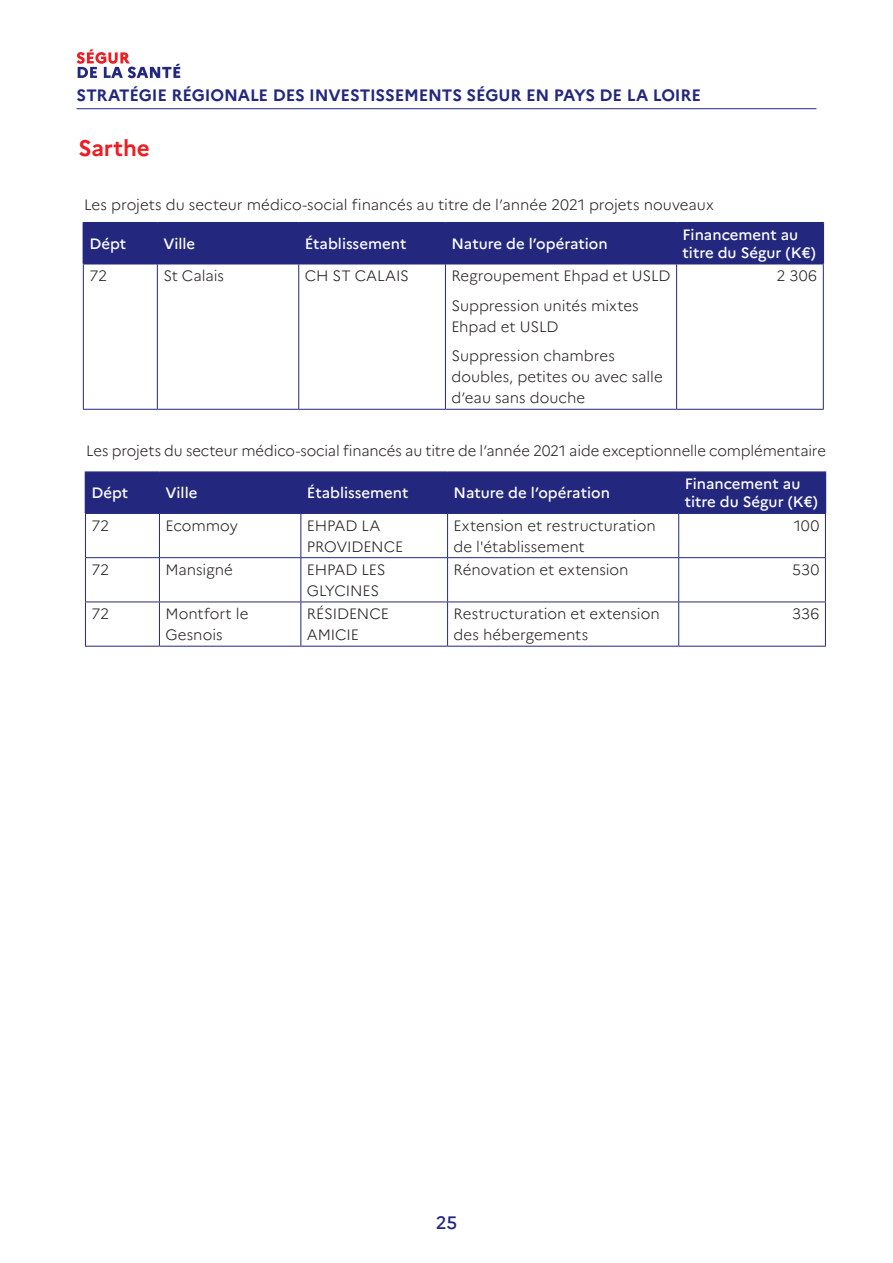
<style>
.page{position:relative;width:893px;height:1263px;background:#fff}
.page>*{position:absolute;margin:0;border:0;box-sizing:border-box;transform-origin:0 0}
.Titre_4{font:700 22.5px "Marianne";letter-spacing:-.005em;color:#ee1d23}
.t1{font:500 18px "Marianne";color:#23287e}
.t2{font:700 16.5px "Marianne";letter-spacing:-.01em;color:#23287e}
.Texte_courant{font:300 15px/21px "Marianne";letter-spacing:-.005em;color:#231f20}
.t3{font:500 15px/18px "Marianne";color:#fff}
</style>
<div class="page">
<hr style="left:77px;top:108px;width:739px;height:1px;background:#23287e">
<svg style="left:77px;top:49px;width:103px;height:29px"></svg>
<div style="left:86px;top:473px;width:739px;height:40px;background:#23287e"></div>
<hr style="left:85px;top:471px;width:74px;height:2px;background:#23287e">
<hr style="left:85px;top:473px;width:1px;height:40px;background:#23287e">
<hr style="left:159px;top:471px;width:142px;height:2px;background:#23287e">
<hr style="left:159px;top:473px;width:1px;height:40px;background:#23287e">
<hr style="left:301px;top:471px;width:147px;height:2px;background:#23287e">
<hr style="left:300px;top:473px;width:2px;height:40px;background:#23287e">
<hr style="left:448px;top:471px;width:231px;height:2px;background:#23287e">
<hr style="left:447px;top:473px;width:1px;height:40px;background:#23287e">
<hr style="left:679px;top:471px;width:147px;height:2px;background:#23287e">
<hr style="left:678px;top:473px;width:1px;height:40px;background:#23287e">
<hr style="left:825px;top:473px;width:1px;height:40px;background:#23287e">
<hr style="left:85px;top:513px;width:74px;height:1px;background:#23287e">
<hr style="left:85px;top:514px;width:1px;height:43px;background:#23287e">
<hr style="left:159px;top:513px;width:142px;height:1px;background:#23287e">
<hr style="left:159px;top:514px;width:1px;height:43px;background:#23287e">
<hr style="left:301px;top:513px;width:147px;height:1px;background:#23287e">
<hr style="left:300px;top:514px;width:1px;height:43px;background:#23287e">
<hr style="left:448px;top:513px;width:231px;height:1px;background:#23287e">
<hr style="left:447px;top:514px;width:1px;height:43px;background:#23287e">
<hr style="left:679px;top:513px;width:147px;height:1px;background:#23287e">
<hr style="left:678px;top:514px;width:1px;height:43px;background:#23287e">
<hr style="left:825px;top:514px;width:1px;height:43px;background:#23287e">
<hr style="left:85px;top:557px;width:74px;height:1px;background:#23287e">
<hr style="left:85px;top:558px;width:1px;height:43px;background:#23287e">
<hr style="left:159px;top:557px;width:142px;height:1px;background:#23287e">
<hr style="left:159px;top:558px;width:1px;height:43px;background:#23287e">
<hr style="left:301px;top:557px;width:147px;height:1px;background:#23287e">
<hr style="left:300px;top:558px;width:1px;height:43px;background:#23287e">
<hr style="left:448px;top:557px;width:231px;height:1px;background:#23287e">
<hr style="left:447px;top:558px;width:1px;height:43px;background:#23287e">
<hr style="left:679px;top:557px;width:147px;height:1px;background:#23287e">
<hr style="left:678px;top:558px;width:1px;height:43px;background:#23287e">
<hr style="left:825px;top:558px;width:1px;height:43px;background:#23287e">
<hr style="left:85px;top:601px;width:74px;height:1px;background:#23287e">
<hr style="left:85px;top:602px;width:1px;height:44px;background:#23287e">
<hr style="left:159px;top:601px;width:142px;height:1px;background:#23287e">
<hr style="left:159px;top:602px;width:1px;height:44px;background:#23287e">
<hr style="left:301px;top:601px;width:147px;height:1px;background:#23287e">
<hr style="left:300px;top:602px;width:1px;height:44px;background:#23287e">
<hr style="left:448px;top:601px;width:231px;height:1px;background:#23287e">
<hr style="left:447px;top:602px;width:1px;height:44px;background:#23287e">
<hr style="left:679px;top:601px;width:147px;height:1px;background:#23287e">
<hr style="left:678px;top:602px;width:1px;height:44px;background:#23287e">
<hr style="left:825px;top:602px;width:1px;height:44px;background:#23287e">
<hr style="left:85px;top:646px;width:74px;height:1px;background:#23287e">
<hr style="left:159px;top:646px;width:142px;height:1px;background:#23287e">
<hr style="left:301px;top:646px;width:147px;height:1px;background:#23287e">
<hr style="left:448px;top:646px;width:231px;height:1px;background:#23287e">
<hr style="left:679px;top:646px;width:147px;height:1px;background:#23287e">
<div style="left:84px;top:223px;width:739px;height:41px;background:#23287e"></div>
<hr style="left:83px;top:222px;width:74px;height:1px;background:#23287e">
<hr style="left:83px;top:223px;width:1px;height:41px;background:#23287e">
<hr style="left:157px;top:222px;width:142px;height:1px;background:#23287e">
<hr style="left:157px;top:223px;width:1px;height:41px;background:#23287e">
<hr style="left:299px;top:222px;width:146px;height:1px;background:#23287e">
<hr style="left:298px;top:223px;width:1px;height:41px;background:#23287e">
<hr style="left:445px;top:222px;width:232px;height:1px;background:#23287e">
<hr style="left:445px;top:223px;width:1px;height:41px;background:#23287e">
<hr style="left:677px;top:222px;width:147px;height:1px;background:#23287e">
<hr style="left:676px;top:223px;width:1px;height:41px;background:#23287e">
<hr style="left:823px;top:223px;width:1px;height:41px;background:#23287e">
<hr style="left:83px;top:264px;width:74px;height:1px;background:#23287e">
<hr style="left:83px;top:264px;width:1px;height:145px;background:#23287e">
<hr style="left:157px;top:264px;width:142px;height:1px;background:#23287e">
<hr style="left:157px;top:264px;width:1px;height:145px;background:#23287e">
<hr style="left:299px;top:264px;width:146px;height:1px;background:#23287e">
<hr style="left:298px;top:264px;width:1px;height:145px;background:#23287e">
<hr style="left:445px;top:264px;width:232px;height:1px;background:#23287e">
<hr style="left:445px;top:264px;width:1px;height:145px;background:#23287e">
<hr style="left:677px;top:264px;width:147px;height:1px;background:#23287e">
<hr style="left:676px;top:264px;width:1px;height:145px;background:#23287e">
<hr style="left:823px;top:264px;width:1px;height:145px;background:#23287e">
<hr style="left:83px;top:409px;width:74px;height:1px;background:#23287e">
<hr style="left:157px;top:409px;width:142px;height:1px;background:#23287e">
<hr style="left:299px;top:409px;width:146px;height:1px;background:#23287e">
<hr style="left:445px;top:409px;width:232px;height:1px;background:#23287e">
<hr style="left:677px;top:409px;width:147px;height:1px;background:#23287e">
<p class="t2" style="left:77px;top:85px;width:626px">STRATÉGIE RÉGIONALE DES INVESTISSEMENTS SÉGUR EN PAYS DE LA LOIRE</p>
<p class="Titre_4" style="left:78px;top:134px;width:73px">Sarthe</p>
<p class="Texte_courant" style="left:84px;top:194px;width:631px">Les projets du secteur médico-social financés au titre de l’année 2021 projets nouveaux</p>
<p class="t3" style="left:89px;top:235px;width:38px">Dépt</p>
<p class="t3" style="left:163px;top:235px;width:34px">Ville</p>
<p class="t3" style="left:305px;top:235px;width:103px">Établissement</p>
<p class="t3" style="left:451px;top:235px;width:158px">Nature de l’opération</p>
<p class="t3" style="left:683px;top:226px;width:135px">Financement au titre du Ségur (K€)</p>
<p class="Texte_courant" style="left:89px;top:265px;width:19px">72</p>
<p class="Texte_courant" style="left:163px;top:265px;width:62px">St Calais</p>
<p class="Texte_courant" style="left:305px;top:265px;width:106px">CH ST CALAIS</p>
<p class="Texte_courant" style="left:451px;top:265px;width:221px">Regroupement Ehpad et USLD</p>
<p class="Texte_courant" style="left:451px;top:295px;width:189px">Suppression unités mixtes<br>Ehpad et USLD</p>
<p class="Texte_courant" style="left:451px;top:345px;width:213px">Suppression chambres doubles, petites ou avec salle d’eau sans douche</p>
<p class="Texte_courant" style="left:776px;top:265px;width:42px">2 306</p>
<p class="Texte_courant" style="left:86px;top:440px;width:741px">Les projets du secteur médico-social financés au titre de l’année 2021 aide exceptionnelle complémentaire</p>
<p class="t3" style="left:91px;top:484px;width:38px">Dépt</p>
<p class="t3" style="left:165px;top:484px;width:34px">Ville</p>
<p class="t3" style="left:307px;top:484px;width:103px">Établissement</p>
<p class="t3" style="left:454px;top:484px;width:158px">Nature de l’opération</p>
<p class="t3" style="left:685px;top:475px;width:135px">Financement au titre du Ségur (K€)</p>
<p class="Texte_courant" style="left:91px;top:515px;width:19px">72</p>
<p class="Texte_courant" style="left:165px;top:515px;width:74px">Ecommoy</p>
<p class="Texte_courant" style="left:307px;top:515px;width:98px">EHPAD LA<br>PROVIDENCE</p>
<p class="Texte_courant" style="left:454px;top:515px;width:204px">Extension et restructuration de l'établissement</p>
<p class="Texte_courant" style="left:794px;top:515px;width:27px">100</p>
<p class="Texte_courant" style="left:91px;top:559px;width:19px">72</p>
<p class="Texte_courant" style="left:165px;top:559px;width:69px">Mansigné</p>
<p class="Texte_courant" style="left:307px;top:559px;width:80px">EHPAD LES<br>GLYCINES</p>
<p class="Texte_courant" style="left:454px;top:559px;width:177px">Rénovation et extension</p>
<p class="Texte_courant" style="left:792px;top:559px;width:29px">530</p>
<p class="Texte_courant" style="left:91px;top:603px;width:19px">72</p>
<p class="Texte_courant" style="left:165px;top:603px;width:85px">Montfort le<br>Gesnois</p>
<p class="Texte_courant" style="left:307px;top:603px;width:84px">RÉSIDENCE<br>AMICIE</p>
<p class="Texte_courant" style="left:454px;top:603px;width:208px">Restructuration et extension des hébergements</p>
<p class="Texte_courant" style="left:792px;top:603px;width:29px">336</p>
<p class="t1" style="left:436px;top:1212px;width:23px">25</p>
</div>
